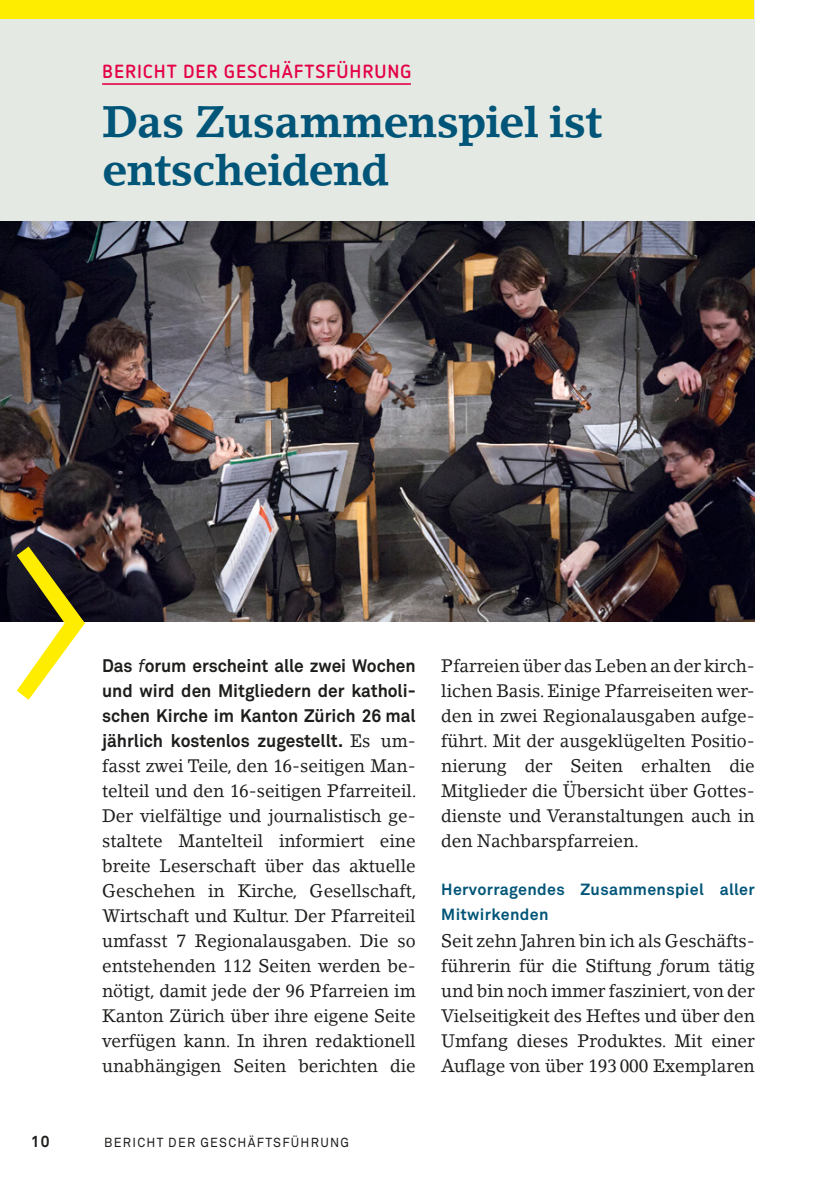
<style>
.page{position:relative;width:840px;height:1191px;background:#fff}
.page>*{position:absolute;margin:0;border:0;box-sizing:border-box;transform-origin:0 0}
.t1{font:700 44px/48px "Lino Letter";letter-spacing:-.02em;color:#005578}
.t2{font:700 19px "Netto OT";letter-spacing:.045em;color:#e50045}
.t3{font:18px/25px "Lino Letter";letter-spacing:-.005em;color:#1d1d1b;text-align:justify;scale:.96 1}
.t4{font:700 18px/25px "Akkurat Pro";letter-spacing:-.005em;color:#1d1d1b;text-align:justify;scale:.96 1}
.t5{font:700 16px/25px "Akkurat Pro";letter-spacing:.02em;color:#005578}
.t6{font:700 16px "Akkurat Pro";color:#1d1d1b;scale:.96 1}
.t7{font:13px "Akkurat Pro";letter-spacing:.1em;color:#1d1d1b;scale:.96 1}
.s1{font-weight:400;font-style:italic}
.s2{font-family:"Lino Letter";font-weight:400}
.s3{font-style:italic}
</style>
<div class="page">
<div style="left:0;top:0;width:754px;height:246px;background:#e4e9e3"></div>
<hr style="left:102px;top:83px;width:308px;height:2px;background:#e50045">
<img style="left:0;top:221px;width:754px;height:400px">
<div style="left:0;top:0;width:753px;height:18px;background:#ffed00"></div>
<svg style="left:17px;top:546px;width:68px;height:154px"></svg>
<p class="t2" style="left:102px;top:59px;width:310px">BERICHT DER GESCHÄFTSFÜHRUNG</p>
<h1 class="t1" style="left:102px;top:97px;width:501px">Das Zusammenspiel ist entscheidend</h1>
<p class="t4" style="left:102px;top:653px;width:328px">Das <span class="s1">f</span>orum erscheint alle zwei Wochen und wird den Mitgliedern der katholi&shy;schen Kirche im Kanton Zürich 26 mal jährlich kostenlos zugestellt. <span class="s2">Es um-</span></p>
<p class="t3" style="left:102px;top:753px;width:329px">fasst zwei Teile, den 16-seitigen Man&shy;telteil und den 16-seitigen Pfarreiteil.<br>Der vielfältige und journalistisch ge&shy;staltete Mantelteil informiert eine breite Leserschaft über das aktuelle Geschehen in Kirche, Gesellschaft, Wirtschaft und Kultur. Der Pfarreiteil umfasst 7 Regionalausgaben. Die so entstehenden 112 Seiten werden be&shy;nötigt, damit jede der 96 Pfarreien im Kanton Zürich über ihre eigene Seite verfügen kann. In ihren redaktionell unabhängigen Seiten berichten die</p>
<p class="t6" style="left:31px;top:1131px;width:21px">10</p>
<p class="t7" style="left:104px;top:1134px;width:256px">BERICHT DER GESCHÄFTSFÜHRUNG</p>
<p class="t3" style="left:441px;top:653px;width:328px">Pfarreien über das Leben an der kirch&shy;lichen Basis. Einige Pfarreiseiten wer&shy;den in zwei Regionalausgaben aufge&shy;führt. Mit der ausgeklügelten Positio&shy;nierung der Seiten erhalten die Mitglieder die Übersicht über Gottes&shy;dienste und Veranstaltungen auch in den Nachbarspfarreien.</p>
<p class="t5" style="left:441px;top:876px;width:315px">Hervorragendes Zusammenspiel aller<br>Mitwirkenden</p>
<p class="t3" style="left:441px;top:928px;width:328px">Seit zehn Jahren bin ich als Geschäfts&shy;führerin für die Stiftung <span class="s3">f</span>orum tätig und bin noch immer fasziniert, von der Vielseitigkeit des Heftes und über den Umfang dieses Produktes. Mit einer Auflage von über 193 000 Exemplaren</p>
</div>
